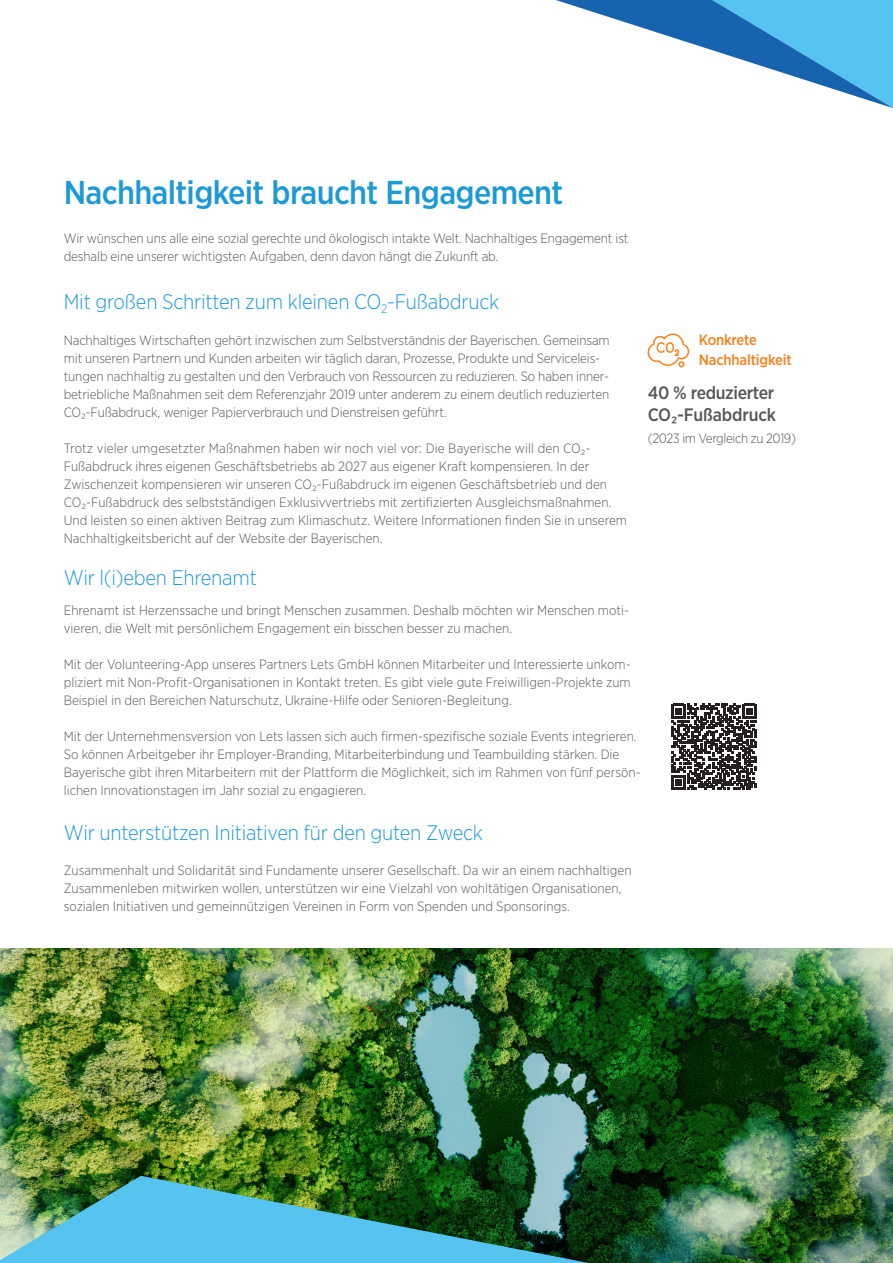
<style>
.page{position:relative;width:893px;height:1263px;background:#fff}
.page>*{position:absolute;margin:0;border:0;box-sizing:border-box;transform-origin:0 0}
.t1{font:500 33px "Gotham Narrow";letter-spacing:-.02em;color:#1d99d6}
.Copy{font:300 21px "Gotham Narrow";letter-spacing:-.01em;color:#1d99d6}
.Copy-2{font:500 18px/21.6px "Gotham Narrow";letter-spacing:-.02em;color:#57585a}
.Copy-3{font:500 15px "Gotham Narrow";letter-spacing:-.01em;color:#f58220}
.Copy-4{font:300 13.5px/18px "Gotham Narrow";color:#57585a}
.Copy-5{font:300 13.5px "Gotham Narrow";letter-spacing:-.03em;color:#57585a}
</style>
<div class="page">
<img style="left:0;top:948px;width:893px;height:315px">
<svg style="left:671px;top:704px;width:86px;height:86px"></svg>
<svg style="left:647px;top:333px;width:43px;height:35px"></svg>
<svg style="left:556px;top:0;width:337px;height:108px"></svg>
<img style="left:0;top:1176px;width:589px;height:87px">
<p class="t1" style="left:64px;top:171px;width:501px">Nachhaltigkeit braucht Engagement</p>
<p class="Copy-4" style="left:64px;top:229px;width:566px">Wir wünschen uns alle eine sozial gerechte und ökologisch intakte Welt. Nachhaltiges Engagement ist deshalb eine unserer wichtigsten Aufgaben, denn davon hängt die Zukunft ab.</p>
<p class="Copy" style="left:64px;top:289px;width:437px">Mit großen Schritten zum kleinen CO<sub>2</sub>-Fußabdruck</p>
<p class="Copy-4" style="left:64px;top:331px;width:548px">Nachhaltiges Wirtschaften gehört inzwischen zum Selbstverständnis der Bayerischen. Gemeinsam mit unseren Partnern und Kunden arbeiten wir täglich daran, Prozesse, Produkte und Serviceleis&shy;tungen nachhaltig zu gestalten und den Verbrauch von Ressourcen zu reduzieren. So haben inner&shy;betriebliche Maßnahmen seit dem Referenzjahr 2019 unter anderem zu einem deutlich reduzierten CO₂-Fußabdruck, weniger Papierverbrauch und Dienstreisen geführt.</p>
<p class="Copy-4" style="left:64px;top:439px;width:565px">Trotz vieler umgesetzter Maßnahmen haben wir noch viel vor: Die Bayerische will den CO₂- Fußabdruck ihres eigenen Geschäftsbetriebs ab 2027 aus eigener Kraft kompensieren. In der Zwischenzeit kompensieren wir unseren CO₂-Fußabdruck im eigenen Geschäftsbetrieb und den CO₂-Fußabdruck des selbstständigen Exklusivvertriebs mit zertifizierten Ausgleichsmaßnahmen.<br>Und leisten so einen aktiven Beitrag zum Klimaschutz. Weitere Informationen finden Sie in unserem Nachhaltigkeitsbericht auf der Website der Bayerischen.</p>
<p class="Copy-3" style="left:699px;top:331px;width:60px">Konkrete</p>
<p class="Copy-3" style="left:699px;top:350px;width:95px">Nachhaltigkeit</p>
<p class="Copy-2" style="left:648px;top:382px;width:130px">40 % reduzierter<br>CO₂-Fußabdruck</p>
<p class="Copy-5" style="left:648px;top:430px;width:150px">(2023 im Vergleich zu 2019)</p>
<p class="Copy" style="left:64px;top:565px;width:195px">Wir l(i)eben Ehrenamt</p>
<p class="Copy-4" style="left:64px;top:601px;width:567px">Ehrenamt ist Herzenssache und bringt Menschen zusammen. Deshalb möchten wir Menschen moti&shy;vieren, die Welt mit persönlichem Engagement ein bisschen besser zu machen.</p>
<p class="Copy-4" style="left:64px;top:655px;width:569px;text-align:justify">Mit der Volunteering-App unseres Partners Lets GmbH können Mitarbeiter und Interessierte unkom&shy;pliziert mit Non-Profit-Organisationen in Kontakt treten. Es gibt viele gute Freiwilligen-Projekte zum Beispiel in den Bereichen Naturschutz, Ukraine-Hilfe oder Senioren-Begleitung.</p>
<p class="Copy-4" style="left:64px;top:727px;width:578px">Mit der Unternehmensversion von Lets lassen sich auch firmen-spezifische soziale Events integrieren.<br>So können Arbeitgeber ihr Employer-Branding, Mitarbeiterbindung und Teambuilding stärken. Die Bayerische gibt ihren Mitarbeitern mit der Plattform die Möglichkeit, sich im Rahmen von fünf persön&shy;lichen Innovationstagen im Jahr sozial zu engagieren.</p>
<p class="Copy" style="left:64px;top:820px;width:421px">Wir unterstützen Initiativen für den guten Zweck</p>
<p class="Copy-4" style="left:64px;top:861px;width:569px">Zusammenhalt und Solidarität sind Fundamente unserer Gesellschaft. Da wir an einem nachhaltigen<br>Zusammenleben mitwirken wollen, unterstützen wir eine Vielzahl von wohltätigen Organisationen, sozialen Initiativen und gemeinnützigen Vereinen in Form von Spenden und Sponsorings.</p>
</div>
